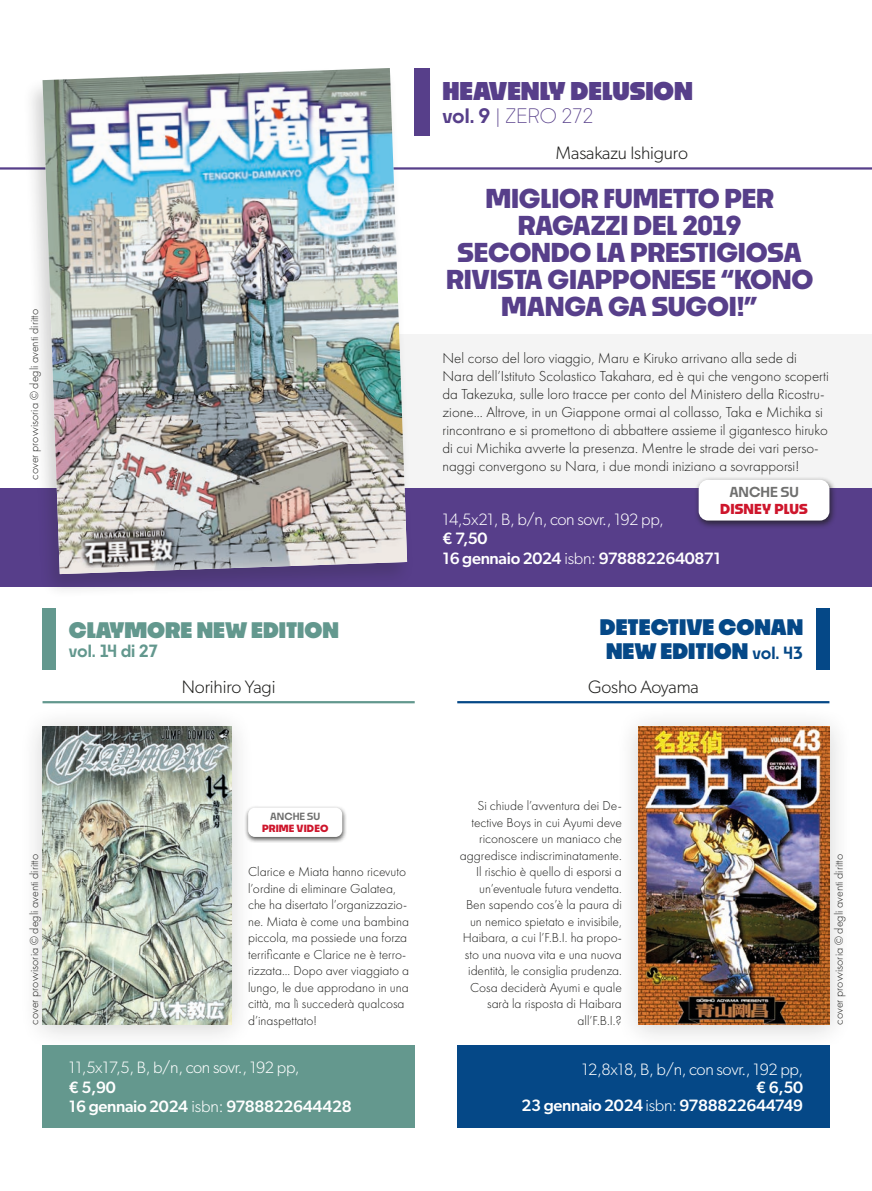
<style>
.page{position:relative;width:872px;height:1191px;background:#fff}
.page>*{position:absolute;margin:0;border:0;box-sizing:border-box;transform-origin:0 0}
.t1{font:700 25.5px/27px "Noka";letter-spacing:-.01em;color:#573f8a;text-align:center}
.t2{font:900 24px "Noka";color:#573f8a}
.t3{font:900 21px "Noka";color:#054887}
.t4{font:900 21px "Noka";color:#63988e}
.t5{font:300 19.5px "Noka";color:#573f8a}
.t6{font:300 18px "Gibson";letter-spacing:-.01em;color:#1d1d1b}
.t7{font:500 16.5px "Gibson";letter-spacing:-.02em;color:#fff}
.t8{font:300 16.5px/19.5px "Gibson";letter-spacing:-.02em;color:#fff}
.t9{font:600 16.5px "Noka";letter-spacing:-.02em;color:#63988e}
.t10{font:300 15px/18px "Futura PT";color:#1d1d1b}
.t11{font:300 13.5px/16.5px "Futura PT";color:#1d1d1b;text-align:right}
.t12{font:700 13.5px "Noka";letter-spacing:.01em;color:#ce162c}
.t13{font:600 13.5px "Noka";color:#70706f}
.t14{font:300 12px "Futura PT";color:#1d1d1b}
.t15{font:700 9.75px "Noka";letter-spacing:.01em;color:#ce162c}
.t16{font:600 9.75px "Noka";color:#70706f}
.s1{font-weight:600}
.s2{font-weight:500}
.s3{font-weight:300}
.s4{font-weight:600;font-size:16.5px}
</style>
<div class="page">
<div style="left:816px;top:608px;width:13px;height:61px;background:#054887"></div>
<div style="left:43px;top:608px;width:13px;height:61px;background:#63988e"></div>
<hr style="left:457px;top:701px;width:372px;height:2px;background:#054887">
<hr style="left:43px;top:701px;width:372px;height:2px;background:#63988e">
<div style="left:615px;top:705px;width:238px;height:345px;background:#1d1d1b;opacity:.2"></div>
<img style="left:639px;top:727px;width:190px;height:297px">
<div style="left:19px;top:705px;width:236px;height:345px;background:#1d1d1b;opacity:.2"></div>
<img style="left:43px;top:727px;width:188px;height:297px">
<div style="left:244px;top:804px;width:104px;height:39px;background:#1d1d1b;opacity:.75"></div>
<div style="left:248px;top:807px;width:94px;height:30px;background:#fff;border-radius:7px"></div>
<div style="left:43px;top:1045px;width:371px;height:82px;background:#64988e"></div>
<div style="left:457px;top:1045px;width:372px;height:82px;background:#054887"></div>
<div style="left:0;top:488px;width:872px;height:99px;background:#573e8a"></div>
<hr style="left:0;top:167px;width:872px;height:3px;background:#573f8a">
<div style="left:415px;top:68px;width:15px;height:67px;background:#573f8a"></div>
<div style="left:338px;top:335px;width:534px;height:153px;background:#f4f4f4"></div>
<div style="left:22px;top:65px;width:392px;height:534px;background:#1d1d1b;opacity:.2"></div>
<img style="left:43px;top:68px;width:364px;height:506px">
<div style="left:694px;top:476px;width:143px;height:53px;background:#1d1d1b;opacity:.75"></div>
<div style="left:698px;top:480px;width:131px;height:40px;background:#fff;border-radius:9px"></div>
<p class="t14" style="left:27px;top:480px;width:172px;rotate:-90deg">cover provvisoria © degli aventi diritto</p>
<p class="t2" style="left:442px;top:76px;width:252px">HEAVENLY DELUSION</p>
<p class="t5" style="left:442px;top:103px;width:153px"><span class="s1">vol. 9</span> | ZERO 272</p>
<p class="t6" style="left:556px;top:142px;width:134px">Masakazu Ishiguro</p>
<p class="t1" style="left:485px;top:184px;width:290px">MIGLIOR FUMETTO PER</p>
<p class="t1" style="left:518px;top:211px;width:225px">RAGAZZI DEL 2019</p>
<p class="t1" style="left:446px;top:238px;width:369px">SECONDO LA PRESTIGIOSA<br>RIVISTA GIAPPONESE “KONO<br>MANGA GA SUGOI!”</p>
<p class="t4" style="left:69px;top:616px;width:271px">CLAYMORE NEW EDITION</p>
<p class="t9" style="left:69px;top:640px;width:91px">vol. 14 di 27</p>
<p class="t10" style="left:442px;top:349px;width:388px">Nel corso del loro viaggio, Maru e Kiruko arrivano alla sede di Nara dell’Istituto Scolastico Takahara, ed è qui che vengono scoperti da Takezuka, sulle loro tracce per conto del Ministero della Ricostru&shy;zione... Altrove, in un Giappone ormai al collasso, Taka e Michika si rincontrano e si promettono di abbattere assieme il gigantesco hiruko di cui Michika avverte la presenza. Mentre le strade dei vari perso&shy;naggi convergono su Nara, i due mondi iniziano a sovrapporsi!</p>
<p class="t13" style="left:729px;top:483px;width:71px">ANCHE SU</p>
<p class="t12" style="left:720px;top:500px;width:89px">DISNEY PLUS</p>
<p class="t8" style="left:442px;top:509px;width:223px">14,5x21, B, b/n, con sovr., 192 pp, <span class="s2">€ 7,50</span></p>
<p class="t7" style="left:442px;top:548px;width:280px">16 gennaio 2024 <span class="s3">isbn:</span> 9788822640871</p>
<p class="t3" style="left:600px;top:614px;width:205px">DETECTIVE CONAN</p>
<p class="t3" style="left:606px;top:638px;width:199px">NEW EDITION <span class="s4">vol. 43</span></p>
<p class="t6" style="left:182px;top:675px;width:95px">Norihiro Yagi</p>
<p class="t6" style="left:588px;top:675px;width:112px">Gosho Aoyama</p>
<p class="t11" style="left:460px;top:797px;width:163px">Si chiude l’avventura dei De&shy;tective Boys in cui Ayumi deve riconoscere un maniaco che aggredisce indiscriminatamente.<br>Il rischio è quello di esporsi a un’eventuale futura vendetta.<br>Ben sapendo cos’è la paura di un nemico spietato e invisibile,<br>Haibara, a cui l’F.B.I. ha propo&shy;sto una nuova vita e una nuova identità, le consiglia prudenza.<br>Cosa deciderà Ayumi e quale sarà la risposta di Haibara all’F.B.I.?</p>
<p class="t16" style="left:270px;top:810px;width:51px">ANCHE SU</p>
<p class="t15" style="left:262px;top:822px;width:68px">PRIME VIDEO</p>
<p class="t14" style="left:27px;top:1024px;width:172px;rotate:-90deg">cover provvisoria © degli aventi diritto</p>
<p class="t14" style="left:832px;top:1024px;width:172px;rotate:-90deg">cover provvisoria © degli aventi diritto</p>
<p class="t11" style="left:248px;top:863px;width:163px;text-align:left">Clarice e Miata hanno ricevuto l’ordine di eliminare Galatea, che ha disertato l’organizzazio&shy;ne. Miata è come una bambina piccola, ma possiede una forza terrificante e Clarice ne è terro&shy;rizzata... Dopo aver viaggiato a lungo, le due approdano in una città, ma lì succederà qualcosa d’inaspettato!</p>
<p class="t8" style="left:69px;top:1057px;width:232px">11,5x17,5, B, b/n, con sovr., 192 pp,</p>
<p class="t7" style="left:69px;top:1077px;width:48px">€ 5,90</p>
<p class="t7" style="left:69px;top:1096px;width:284px">16 gennaio 2024 <span class="s3">isbn:</span> 9788822644428</p>
<p class="t8" style="left:581px;top:1059px;width:223px">12,8x18, B, b/n, con sovr., 192 pp,</p>
<p class="t7" style="left:756px;top:1077px;width:48px">€ 6,50</p>
<p class="t7" style="left:521px;top:1095px;width:283px">23 gennaio 2024 <span class="s3">isbn:</span> 9788822644749</p>
</div>
